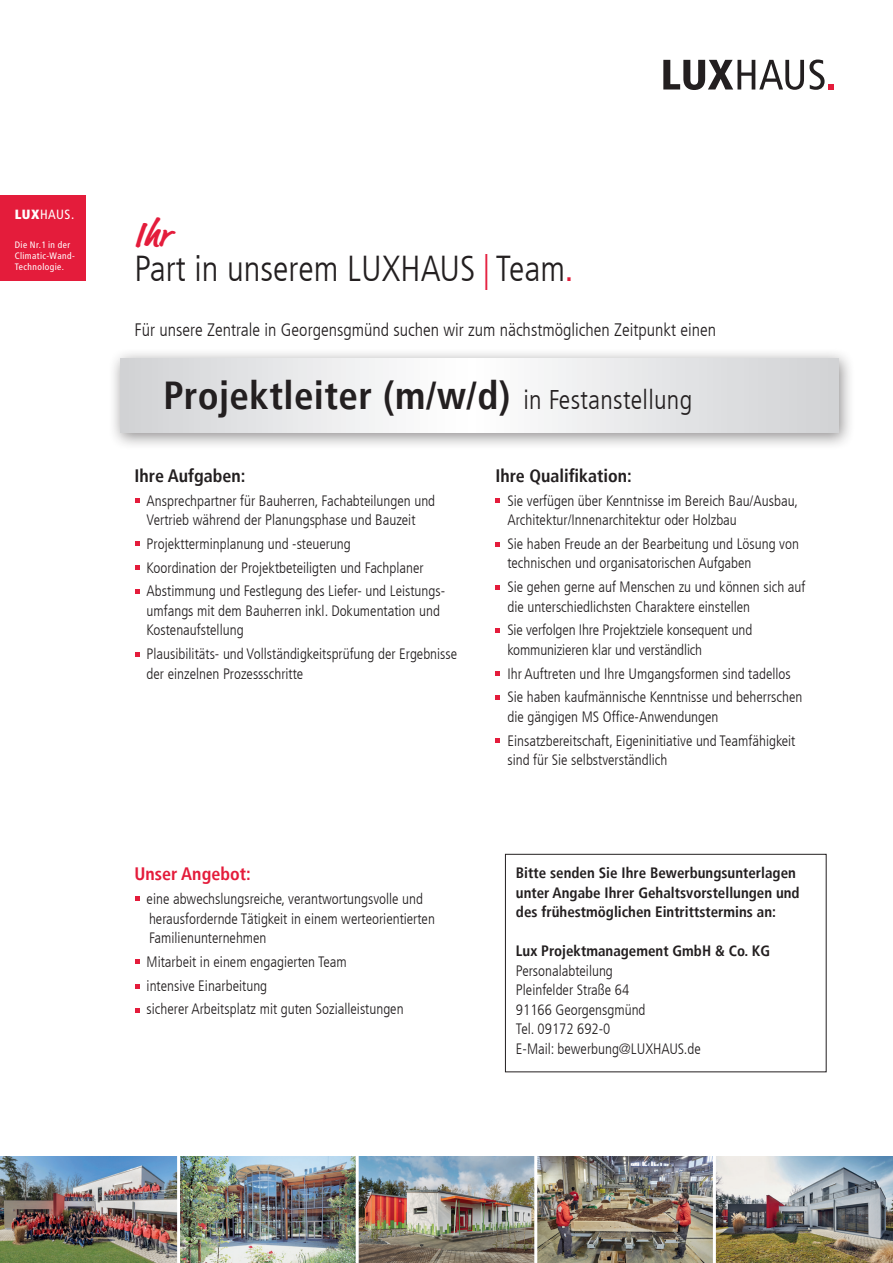
<style>
.page{position:relative;width:893px;height:1263px;background:#fff}
.page>*{position:absolute;margin:0;border:0;box-sizing:border-box;transform-origin:0 0}
.t1{font:700 condensed 39px "Frutiger LT";letter-spacing:.01em;color:#231f20}
.t2{font:300 condensed 36px "Frutiger LT";color:#231f20}
.t3{font:700 36px "Market Offc";color:#e41c3b}
.t4{font:300 condensed 27px "Frutiger LT";letter-spacing:.01em;color:#231f20}
.t5{font:300 condensed 18px "Frutiger LT";color:#231f20}
.t6{font:700 condensed 18px "Frutiger LT";color:#231f20}
.t7{font:700 condensed 18px "Frutiger LT";color:#e41c3b}
.t8{font:300 condensed 15px/19.5px "Frutiger LT";color:#231f20}
.t9{font:700 condensed 15px/19.5px "Frutiger LT";color:#231f20}
.t10{font:condensed 13.35px "Frutiger LT";color:#fff}
.t11{font:condensed 9.3px/11.2px "Frutiger LT";letter-spacing:.045em;color:#fff}
.s1{font-family:"Frutiger LT Com";font-weight:900}
.s2{color:#e41c3b}
.s3{font-weight:400;font-size:33px;color:#e41c3b}
</style>
<div class="page">
<div style="left:108px;top:348px;width:747px;height:102px;background:#231f20;opacity:.5"></div>
<svg style="left:120px;top:358px;width:719px;height:75px"></svg>
<div style="left:0;top:196px;width:85px;height:85px;background:#e41c3b"></div>
<svg style="left:663px;top:60px;width:170px;height:30px"></svg>
<div style="left:505px;top:854px;width:321px;height:218px;border:1px solid #231f20"></div>
<img style="left:0;top:1157px;width:893px;height:106px">
<hr style="left:177px;top:1150px;width:3px;height:113px;background:#fff">
<hr style="left:356px;top:1150px;width:3px;height:113px;background:#fff">
<hr style="left:534px;top:1150px;width:3px;height:113px;background:#fff">
<hr style="left:713px;top:1150px;width:3px;height:113px;background:#fff">
<svg style="left:135px;top:498px;width:4px;height:4px"></svg>
<svg style="left:135px;top:541px;width:4px;height:5px"></svg>
<svg style="left:135px;top:566px;width:4px;height:4px"></svg>
<svg style="left:135px;top:589px;width:4px;height:4px"></svg>
<svg style="left:135px;top:652px;width:4px;height:4px"></svg>
<svg style="left:135px;top:897px;width:4px;height:4px"></svg>
<svg style="left:135px;top:959px;width:4px;height:5px"></svg>
<svg style="left:135px;top:984px;width:4px;height:4px"></svg>
<svg style="left:135px;top:1008px;width:4px;height:4px"></svg>
<svg style="left:496px;top:498px;width:4px;height:5px"></svg>
<svg style="left:496px;top:542px;width:4px;height:5px"></svg>
<svg style="left:496px;top:585px;width:4px;height:4px"></svg>
<svg style="left:496px;top:628px;width:4px;height:4px"></svg>
<svg style="left:496px;top:671px;width:4px;height:4px"></svg>
<svg style="left:496px;top:696px;width:4px;height:4px"></svg>
<svg style="left:496px;top:738px;width:4px;height:4px"></svg>
<p class="t10" style="left:15px;top:207px;width:61px"><span class="s1">LUX</span>HAUS.</p>
<p class="t11" style="left:15px;top:239px;width:62px">Die Nr. 1 in der<br>Climatic-Wand-<br>Technologie.</p>
<h2 class="t3" style="left:135px;top:213px;width:37px">Ihr</h2>
<h2 class="t2" style="left:135px;top:248px;width:440px">Part in unserem LUXHAUS <span class="s2">|</span> Team<span class="s3">.</span></h2>
<p class="t5" style="left:135px;top:319px;width:583px">Für unsere Zentrale in Georgensgmünd suchen wir zum nächstmöglichen Zeitpunkt einen</p>
<h1 class="t1" style="left:163px;top:372px;width:349px">Projektleiter (m/w/d)</h1>
<h3 class="t4" style="left:523px;top:384px;width:170px">in Festanstellung</h3>
<p class="t6" style="left:135px;top:465px;width:112px">Ihre Aufgaben:</p>
<p class="t8" style="left:147px;top:491px;width:290px">Ansprechpartner für Bauherren, Fachabteilungen und<br>Vertrieb während der Planungsphase und Bauzeit</p>
<p class="t8" style="left:147px;top:532px;width:300px;line-height:23.7px">Projektterminplanung und -steuerung<br>Koordination der Projektbeteiligten und Fachplaner<br>Abstimmung und Festlegung des Liefer- und Leistungs-</p>
<p class="t8" style="left:147px;top:601px;width:295px">umfangs mit dem Bauherren inkl. Dokumentation und<br>Kostenaufstellung</p>
<p class="t8" style="left:147px;top:644px;width:312px">Plausibilitäts- und Vollständigkeitsprüfung der Ergebnisse der einzelnen Prozessschritte</p>
<p class="t6" style="left:495px;top:465px;width:138px">Ihre Qualifikation:</p>
<p class="t8" style="left:507px;top:491px;width:292px">Sie verfügen über Kenntnisse im Bereich Bau/Ausbau,<br>Architektur/Innenarchitektur oder Holzbau</p>
<p class="t8" style="left:507px;top:534px;width:293px">Sie haben Freude an der Bearbeitung und Lösung von technischen und organisatorischen Aufgaben</p>
<p class="t8" style="left:507px;top:577px;width:299px">Sie gehen gerne auf Menschen zu und können sich auf die unterschiedlichsten Charaktere einstellen</p>
<p class="t8" style="left:507px;top:621px;width:246px">Sie verfolgen Ihre Projektziele konsequent und kommunizieren klar und verständlich</p>
<p class="t8" style="left:507px;top:662px;width:296px;line-height:23.7px">Ihr Auftreten und Ihre Umgangsformen sind tadellos<br>Sie haben kaufmännische Kenntnisse und beherrschen</p>
<p class="t8" style="left:507px;top:705px;width:290px;line-height:23.7px">die gängigen MS Office-Anwendungen<br>Einsatzbereitschaft, Eigeninitiative und Teamfähigkeit</p>
<p class="t8" style="left:507px;top:750px;width:162px">sind für Sie selbstverständlich</p>
<p class="t7" style="left:135px;top:863px;width:118px">Unser Angebot:</p>
<p class="t8" style="left:147px;top:889px;width:290px">eine abwechslungsreiche, verantwortungsvolle und herausfordernde Tätigkeit in einem werteorientierten<br>Familienunternehmen</p>
<p class="t8" style="left:147px;top:950px;width:258px;line-height:23.7px">Mitarbeit in einem engagierten Team<br>intensive Einarbeitung<br>sicherer Arbeitsplatz mit guten Sozialleistungen</p>
<p class="t9" style="left:516px;top:863px;width:285px">Bitte senden Sie Ihre Bewerbungsunterlagen unter Angabe Ihrer Gehaltsvorstellungen und des frühestmöglichen Eintrittstermins an:</p>
<p class="t9" style="left:516px;top:941px;width:256px">Lux Projektmanagement GmbH &amp; Co. KG</p>
<p class="t8" style="left:516px;top:961px;width:186px">Personalabteilung<br>Pleinfelder Straße 64<br>91166 Georgensgmünd<br>Tel. 09172 692-0<br>E-Mail: bewerbung@LUXHAUS.de</p>
</div>
